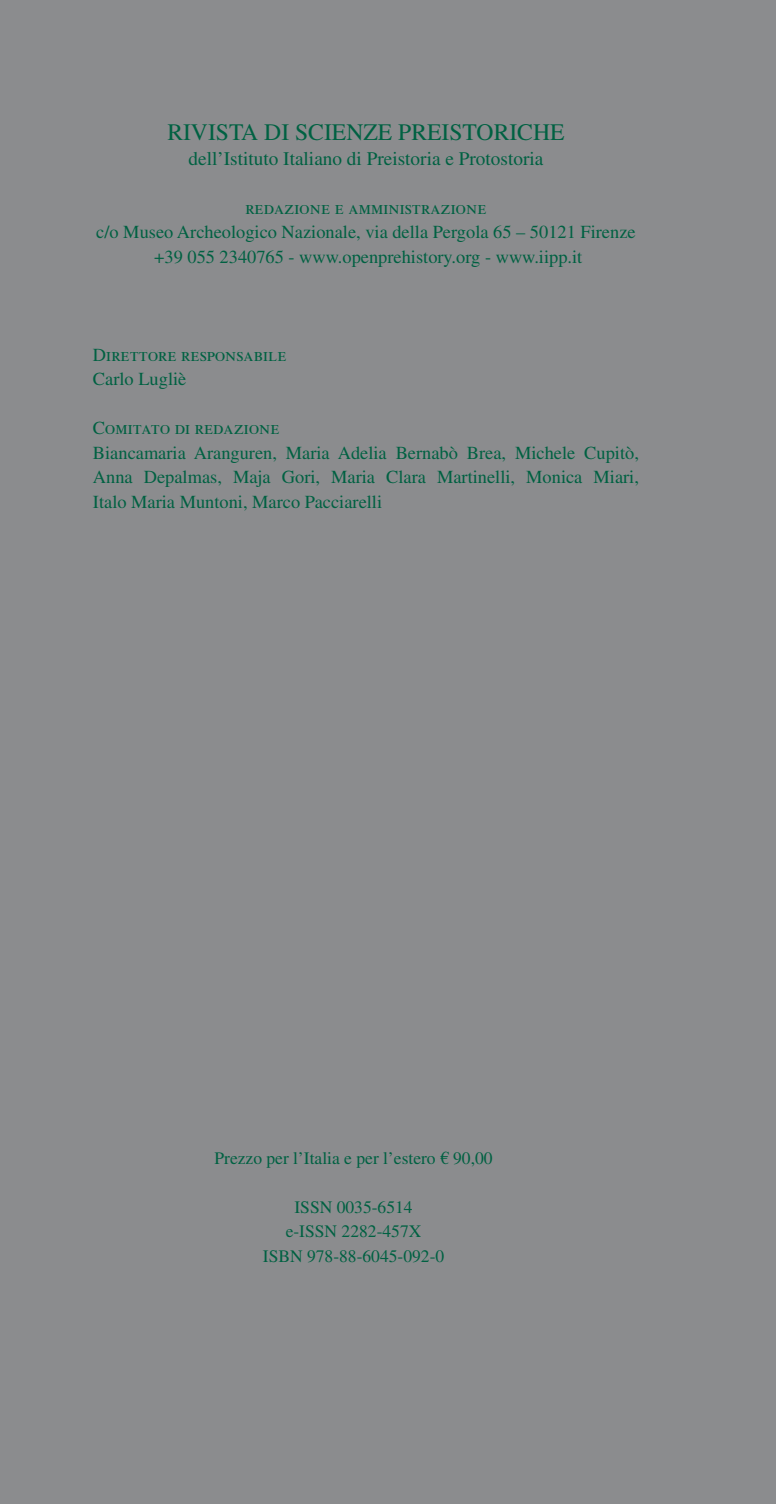
<style>
.page{position:relative;width:776px;height:1504px;background:#fff}
.page>*{position:absolute;margin:0;border:0;box-sizing:border-box;transform-origin:0 0}
.t1{font:23.62px "Times LT Std";color:#006142}
.t2{font:19.25px "Times LT Std";color:#006142}
.t3{font:18.38px/24.5px "Times LT Std";color:#006142}
.t4{font:17.5px/24.5px "Times LT Std";color:#006142;text-align:center}
</style>
<div class="page">
<div style="left:0;top:0;width:776px;height:1503px;background:#8b8c8e"></div>
<p class="t1" style="left:167px;top:119px;width:399px">RIVISTA DI SCIENZE PREISTORICHE</p>
<p class="t2" style="left:188px;top:147px;width:356px">dell’Istituto Italiano di Preistoria e Protostoria</p>
<p class="t3" style="left:96px;top:195px;width:541px;text-align:center">redazione e amministrazione<br>c/o Museo Archeologico Nazionale, via della Pergola 65 – 50121 Firenze +39 055 2340765 - www.openprehistory.org - www.iipp.it</p>
<p class="t3" style="left:93px;top:342px;width:195px">Direttore responsabile<br>Carlo Lugliè</p>
<p class="t3" style="left:93px;top:416px;width:547px">Comitato di redazione<br>Biancamaria Aranguren, Maria Adelia Bernabò Brea, Michele Cupitò, Anna Depalmas, Maja Gori, Maria Clara Martinelli, Monica Miari, Italo Maria Muntoni, Marco Pacciarelli</p>
<p class="t4" style="left:214px;top:1145px;width:279px">Prezzo per l’Italia e per l’estero € 90,00</p>
<p class="t4" style="left:263px;top:1194px;width:183px">ISSN 0035-6514<br>e-ISSN 2282-457X<br>ISBN 978-88-6045-092-0</p>
</div>
